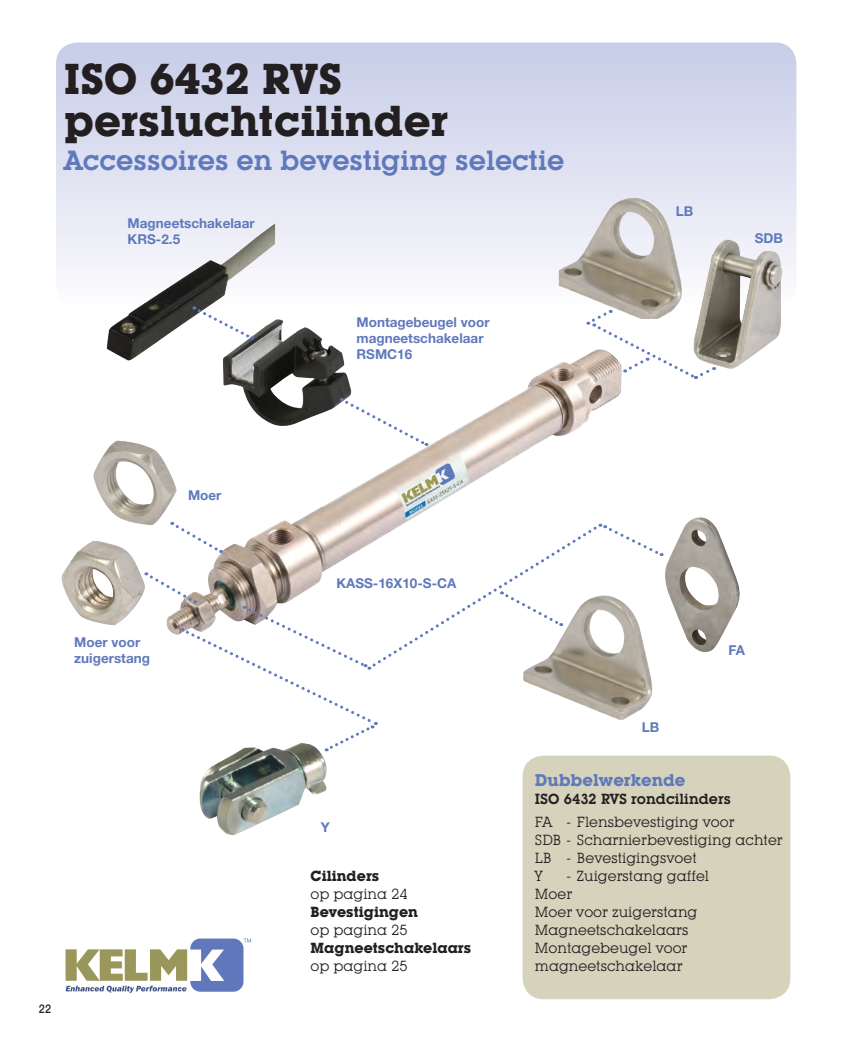
<style>
.page{position:relative;width:851px;height:1046px;background:#fff}
.page>*{position:absolute;margin:0;border:0;box-sizing:border-box;transform-origin:0 0}
.t1{font:700 42px/42px "Lubalin Graph IT Cby BT";color:#231f20}
.t2{font:600 27px "Lubalin Graph IT Cby BT";color:#5f79bc}
.t3{font:700 16.5px "Lubalin Graph IT Cby BT";color:#5f79bc}
.t4{font:14.25px/18px "Lubalin Graph IT Cby BT";color:#231f20}
.t5{font:700 14.25px "Lubalin Graph IT Cby BT";color:#231f20}
.t6{font:600 14.25px "Lubalin Graph IT Cby BT";color:#231f20}
.t7{font:700 13.5px/16.2px "Helvetica Neue";color:#5f79bc}
.t8{font:500 12px "Helvetica Neue";color:#231f20;scale:.9 1}
</style>
<div class="page">
<img style="left:281px;top:355px;width:341px;height:167px">
<svg style="left:56px;top:43px;width:740px;height:232px;background:#dbdef0"></svg>
<img style="left:93px;top:441px;width:84px;height:84px">
<img style="left:61px;top:541px;width:85px;height:84px">
<img style="left:663px;top:517px;width:77px;height:135px">
<div style="left:522px;top:756px;width:268px;height:243px;background:#d5d3bb;border-radius:21px"></div>
<img style="left:693px;top:239px;width:89px;height:130px">
<img style="left:558px;top:198px;width:124px;height:111px">
<img style="left:223px;top:319px;width:129px;height:109px">
<img style="left:106px;top:223px;width:169px;height:139px">
<svg style="left:194px;top:307px;width:59px;height:34px"></svg>
<svg style="left:341px;top:398px;width:86px;height:49px"></svg>
<svg style="left:587px;top:309px;width:127px;height:71px"></svg>
<svg style="left:66px;top:939px;width:185px;height:54px"></svg>
<img style="left:199px;top:751px;width:129px;height:85px">
<svg style="left:146px;top:522px;width:516px;height:229px"></svg>
<h1 class="t1" style="left:64px;top:58px;width:386px">ISO 6432 RVS persluchtcilinder</h1>
<h2 class="t2" style="left:64px;top:144px;width:502px">Accessoires en bevestiging selectie</h2>
<p class="t7" style="left:128px;top:215px;width:128px">Magneetschakelaar<br>KRS-2.5</p>
<p class="t7" style="left:356px;top:314px;width:135px">Montagebeugel voor magneetschakelaar<br>RSMC16</p>
<p class="t7" style="left:675px;top:203px;width:19px">LB</p>
<p class="t7" style="left:754px;top:230px;width:30px">SDB</p>
<p class="t7" style="left:188px;top:486px;width:35px">Moer</p>
<p class="t7" style="left:74px;top:633px;width:77px">Moer voor zuigerstang</p>
<p class="t8" style="left:39px;top:1001px;width:15px">22</p>
<p class="t7" style="left:336px;top:575px;width:122px">KASS-16X10-S-CA</p>
<p class="t7" style="left:320px;top:819px;width:11px">Y</p>
<p class="t5" style="left:310px;top:867px;width:70px">Cilinders</p>
<p class="t4" style="left:310px;top:884px;width:98px">op pagina 24</p>
<p class="t5" style="left:310px;top:903px;width:109px">Bevestigingen</p>
<p class="t4" style="left:310px;top:920px;width:98px">op pagina 25</p>
<p class="t5" style="left:310px;top:939px;width:162px">Magneetschakelaars</p>
<p class="t4" style="left:310px;top:956px;width:98px">op pagina 25</p>
<p class="t7" style="left:641px;top:718px;width:19px">LB</p>
<p class="t7" style="left:728px;top:641px;width:18px">FA</p>
<p class="t3" style="left:535px;top:770px;width:152px">Dubbelwerkende</p>
<p class="t6" style="left:535px;top:791px;width:197px">ISO 6432 RVS rondcilinders</p>
<p class="t4" style="left:535px;top:812px;width:249px">FA - Flensbevestiging voor<br>SDB - Scharnierbevestiging achter<br>LB - Bevestigingsvoet<br>Y</p>
<p class="t4" style="left:535px;top:866px;width:176px;text-indent:31px">- Zuigerstang gaffel<br>Moer<br>Moer voor zuigerstang<br>Magneetschakelaars<br>Montagebeugel voor magneetschakelaar</p>
</div>
